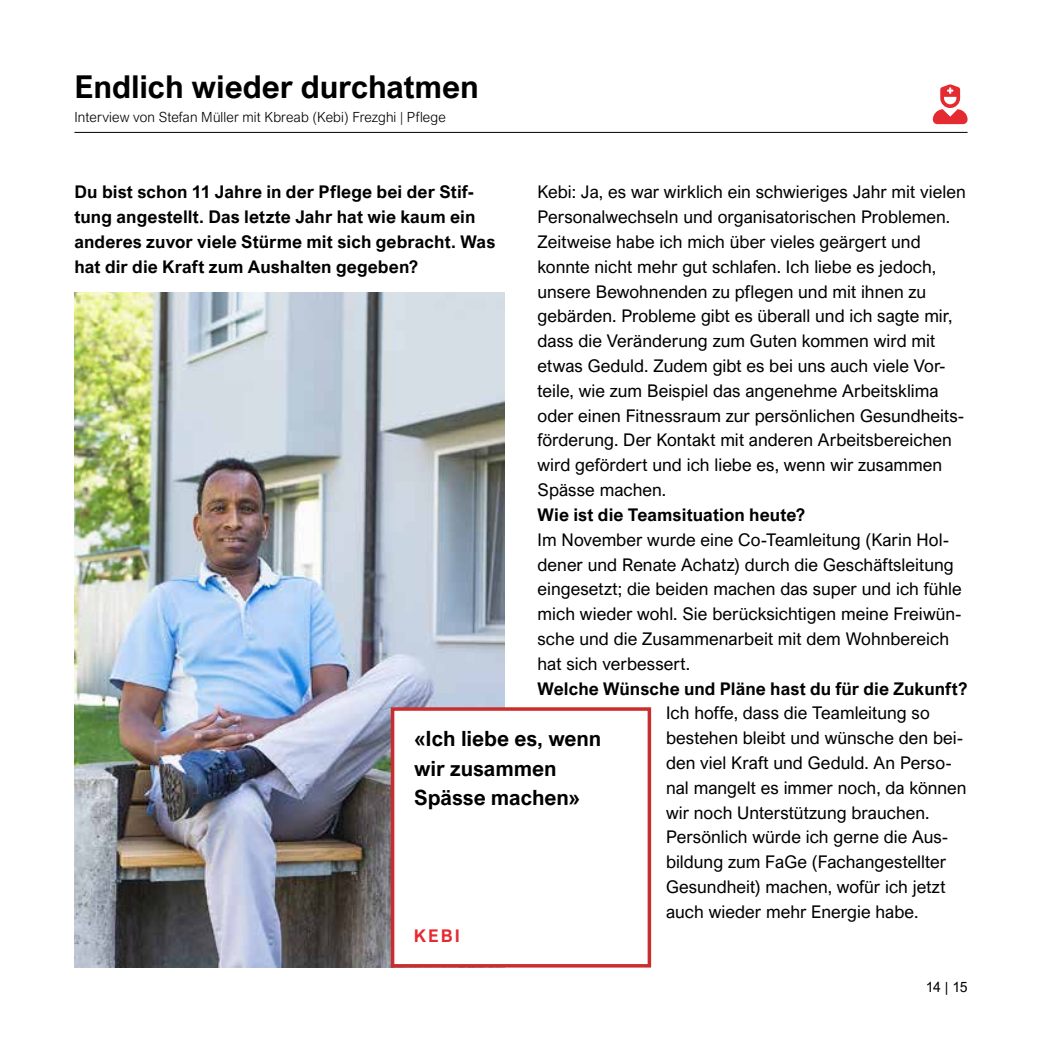
<style>
.page{position:relative;width:1042px;height:1042px;background:#fff}
.page>*{position:absolute;margin:0;border:0;box-sizing:border-box;transform-origin:0 0}
.t1{font:700 31.5px "Arial Nova";letter-spacing:-.005em;color:#000}
.t2{font:700 21px/29.8px "Arial Nova";letter-spacing:-.005em;color:#000}
.t3{font:17.5px/24.8px "Arial Nova";letter-spacing:.005em;color:#000}
.t4{font:700 17.5px/24.8px "Arial Nova";letter-spacing:.005em;color:#000}
.t5{font:700 17.5px "Arial Nova";color:#e42b32}
.t6{font:300 14px "Arial Nova";letter-spacing:.01em;color:#000}
.t7{font:14px "Arial Nova";color:#000}
</style>
<div class="page">
<img style="left:74px;top:293px;width:430px;height:674px">
<hr style="left:74px;top:132px;width:893px;height:1px;background:#000">
<div style="left:393px;top:709px;width:256px;height:257px;background:#fff"></div>
<div style="left:391px;top:707px;width:260px;height:260px;border:4px solid #ca2d2e"></div>
<svg style="left:933px;top:84px;width:34px;height:40px"></svg>
<h1 class="t1" style="left:74px;top:68px;width:406px">Endlich wieder durchatmen</h1>
<p class="t6" style="left:74px;top:109px;width:373px">Interview von Stefan Müller mit Kbreab (Kebi) Frezghi | Pflege</p>
<p class="t4" style="left:74px;top:180px;width:422px">Du bist schon 11 Jahre in der Pflege bei der Stif&shy;tung angestellt. Das letzte Jahr hat wie kaum ein anderes zuvor viele Stürme mit sich gebracht. Was hat dir die Kraft zum Aushalten gegeben?</p>
<p class="t3" style="left:537px;top:180px;width:430px">Kebi: Ja, es war wirklich ein schwieriges Jahr mit vielen Personalwechseln und organisatorischen Problemen.<br>Zeitweise habe ich mich über vieles geärgert und konnte nicht mehr gut schlafen. Ich liebe es jedoch, unsere Bewohnenden zu pflegen und mit ihnen zu gebärden. Probleme gibt es überall und ich sagte mir, dass die Veränderung zum Guten kommen wird mit etwas Geduld. Zudem gibt es bei uns auch viele Vor&shy;teile, wie zum Beispiel das angenehme Arbeitsklima oder einen Fitnessraum zur persönlichen Gesundheits&shy;förderung. Der Kontakt mit anderen Arbeitsbereichen wird gefördert und ich liebe es, wenn wir zusammen Spässe machen.</p>
<p class="t4" style="left:537px;top:502px;width:269px">Wie ist die Teamsituation heute?</p>
<p class="t3" style="left:537px;top:527px;width:426px">Im November wurde eine Co-Teamleitung (Karin Hol&shy;dener und Renate Achatz) durch die Geschäftsleitung eingesetzt; die beiden machen das super und ich fühle mich wieder wohl. Sie berücksichtigen meine Freiwün&shy;sche und die Zusammenarbeit mit dem Wohnbereich hat sich verbessert.</p>
<p class="t4" style="left:537px;top:676px;width:431px">Welche Wünsche und Pläne hast du für die Zukunft?</p>
<p class="t3" style="left:666px;top:701px;width:302px">Ich hoffe, dass die Teamleitung so bestehen bleibt und wünsche den bei&shy;den viel Kraft und Geduld. An Perso&shy;nal mangelt es immer noch, da können wir noch Unterstützung brauchen.<br>Persönlich würde ich gerne die Aus&shy;bildung zum FaGe (Fachangestellter Gesundheit) machen, wofür ich jetzt auch wieder mehr Energie habe.</p>
<p class="t2" style="left:414px;top:723px;width:189px">«Ich liebe es, wenn wir zusammen<br>Spässe machen»</p>
<p class="t5" style="left:414px;top:925px;width:48px">KEBI</p>
<p class="t7" style="left:926px;top:979px;width:43px">14 | 15</p>
</div>
